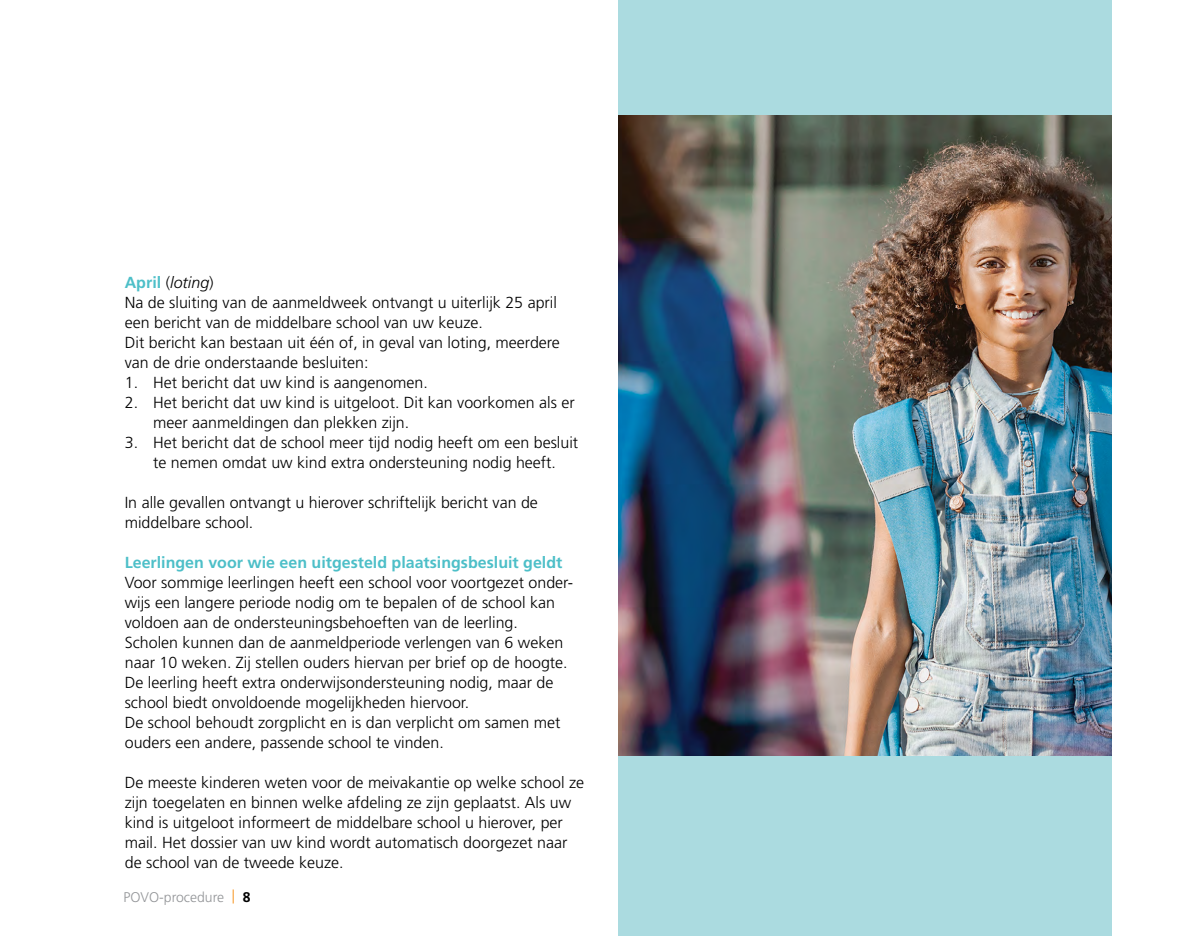
<style>
.page{position:relative;width:1191px;height:936px;background:#fff}
.page>*{position:absolute;margin:0;border:0;box-sizing:border-box;transform-origin:0 0}
.t1{font:300 16px/20px "Frutiger";color:#000}
.t2{font:700 16px "Frutiger";color:#4dbfc8}
.t3{font:300 14px "Frutiger";color:#939598}
.s1{font-weight:700;color:#4dbfc8}
.s2{font-style:italic}
.s3{color:#f7941e}
.s4{font-weight:700;color:#000}
</style>
<div class="page">
<div style="left:618px;top:0;width:493px;height:935px;background:#abdbe0"></div>
<img style="left:618px;top:116px;width:493px;height:639px">
<p class="t1" style="left:125px;top:272px;width:437px"><span class="s1">April</span> (<span class="s2">loting</span>)<br>Na de sluiting van de aanmeldweek ontvangt u uiterlijk 25 april een bericht van de middelbare school van uw keuze.<br>Dit bericht kan bestaan uit één of, in geval van loting, meerdere van de drie onderstaande besluiten:</p>
<p class="t1" style="left:125px;top:372px;width:305px">1. Het bericht dat uw kind is aangenomen.</p>
<p class="t1" style="left:153px;top:392px;width:423px;text-indent:-28px">2. Het bericht dat uw kind is uitgeloot. Dit kan voorkomen als er meer aanmeldingen dan plekken zijn.</p>
<p class="t1" style="left:125px;top:432px;width:455px;text-align:center">3. Het bericht dat de school meer tijd nodig heeft om een besluit te nemen omdat uw kind extra ondersteuning nodig heeft.</p>
<p class="t1" style="left:125px;top:492px;width:415px">In alle gevallen ontvangt u hierover schriftelijk bericht van de middelbare school.</p>
<p class="t2" style="left:125px;top:553px;width:439px">Leerlingen voor wie een uitgesteld plaatsingsbesluit geldt</p>
<p class="t1" style="left:125px;top:572px;width:450px">Voor sommige leerlingen heeft een school voor voortgezet onder&shy;wijs een langere periode nodig om te bepalen of de school kan voldoen aan de ondersteuningsbehoeften van de leerling.<br>Scholen kunnen dan de aanmeldperiode verlengen van 6 weken naar 10 weken. Zij stellen ouders hiervan per brief op de hoogte.<br>De leerling heeft extra onderwijsondersteuning nodig, maar de school biedt onvoldoende mogelijkheden hiervoor.<br>De school behoudt zorgplicht en is dan verplicht om samen met ouders een andere, passende school te vinden.</p>
<p class="t1" style="left:125px;top:772px;width:461px">De meeste kinderen weten voor de meivakantie op welke school ze zijn toegelaten en binnen welke afdeling ze zijn geplaatst. Als uw kind is uitgeloot informeert de middelbare school u hierover, per mail. Het dossier van uw kind wordt automatisch doorgezet naar de school van de tweede keuze.</p>
<p class="t3" style="left:123px;top:888px;width:129px">POVO-procedure <span class="s3">|</span> <span class="s4">8</span></p>
</div>
